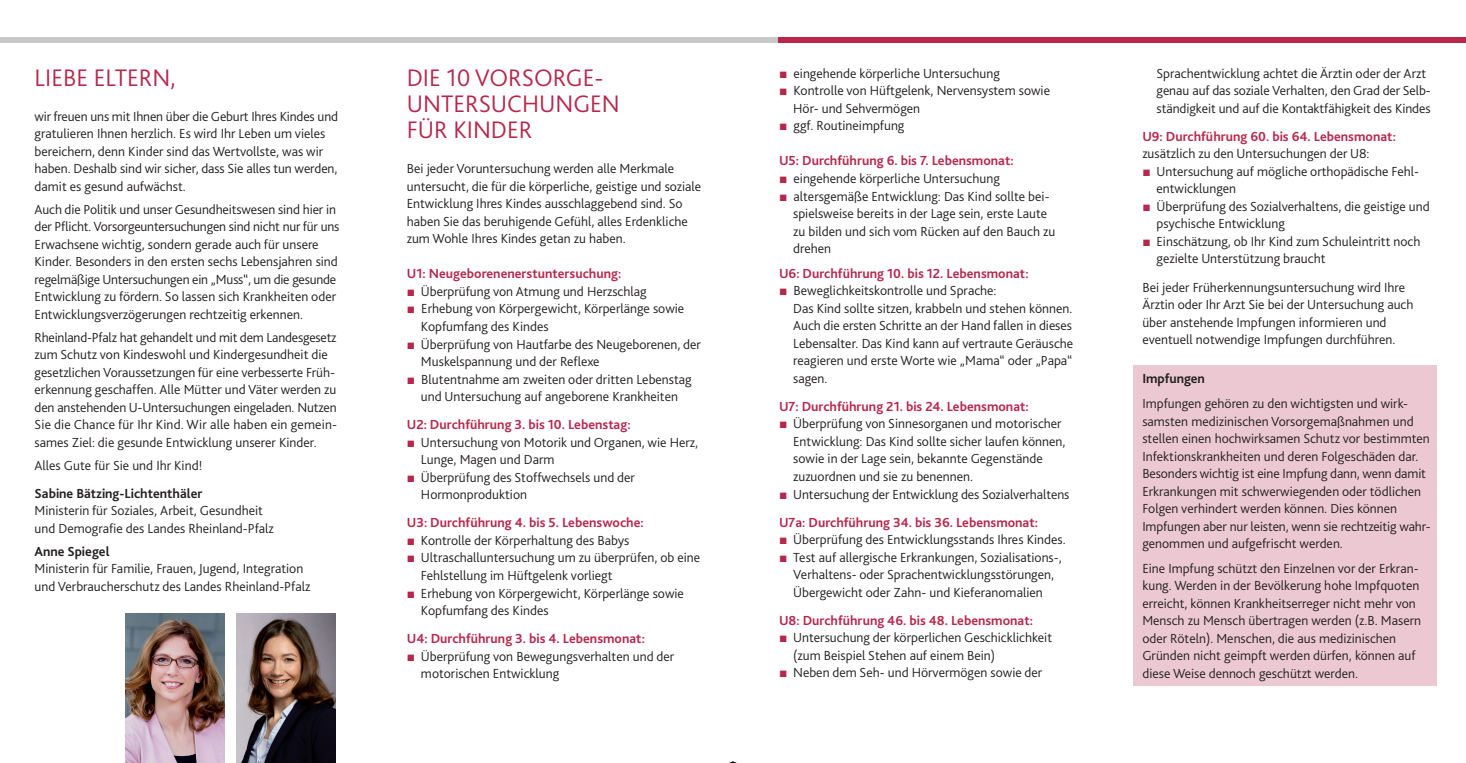
<style>
.page{position:relative;width:1466px;height:763px;background:#fff}
.page>*{position:absolute;margin:0;border:0;box-sizing:border-box;transform-origin:0 0}
.t1{font:300 25px/26.2px "Bliss 2";color:#b6274b}
.t2{font:300 13.75px/17.5px "Bliss 2";color:#231f20}
.t3{font:700 13.75px "Bliss 2";color:#b6274b}
.t4{font:700 13.75px "Bliss 2";color:#231f20}
.s1{font-family:"Arial";font-weight:400;color:#b6274b}
.s2{font-weight:700;color:#b6274b}
</style>
<div class="page">
<div style="left:0;top:37px;width:778px;height:5px;background:#c7c8ca"></div>
<div style="left:778px;top:37px;width:687px;height:5px;background:#b6274b"></div>
<img style="left:237px;top:613px;width:99px;height:149px">
<img style="left:125px;top:613px;width:100px;height:149px">
<div style="left:1133px;top:365px;width:303px;height:320px;background:#ecc9d2"></div>
<h1 class="t1" style="left:35px;top:64px;width:143px">LIEBE ELTERN,</h1>
<p class="t2" style="left:35px;top:107px;width:305px">wir freuen uns mit Ihnen über die Geburt Ihres Kindes und gratulieren Ihnen herzlich. Es wird Ihr Leben um vieles bereichern, denn Kinder sind das Wertvollste, was wir haben. Deshalb sind wir sicher, dass Sie alles tun werden, damit es gesund aufwächst.</p>
<p class="t2" style="left:35px;top:200px;width:306px">Auch die Politik und unser Gesundheitswesen sind hier in der Pflicht. Vorsorgeuntersuchungen sind nicht nur für uns Erwachsene wichtig, sondern gerade auch für unsere Kinder. Besonders in den ersten sechs Lebensjahren sind regelmäßige Untersuchungen ein „Muss“, um die gesunde Entwicklung zu fördern. So lassen sich Krankheiten oder Entwicklungsverzögerungen rechtzeitig erkennen.</p>
<p class="t2" style="left:35px;top:328px;width:304px">Rheinland-Pfalz hat gehandelt und mit dem Landesgesetz zum Schutz von Kindeswohl und Kindergesundheit die gesetzlichen Voraussetzungen für eine verbesserte Früh&shy;erkennung geschaffen. Alle Mütter und Väter werden zu den anstehenden U-Untersuchungen eingeladen. Nutzen Sie die Chance für Ihr Kind. Wir alle haben ein gemein&shy;sames Ziel: die gesunde Entwicklung unserer Kinder.</p>
<p class="t2" style="left:35px;top:455px;width:169px">Alles Gute für Sie und Ihr Kind!</p>
<p class="t4" style="left:35px;top:484px;width:169px">Sabine Bätzing-Lichtenthäler</p>
<p class="t2" style="left:35px;top:501px;width:241px">Ministerin für Soziales, Arbeit, Gesundheit und Demografie des Landes Rheinland-Pfalz</p>
<p class="t4" style="left:35px;top:542px;width:77px">Anne Spiegel</p>
<p class="t2" style="left:35px;top:559px;width:277px">Ministerin für Familie, Frauen, Jugend, Integration und Verbraucherschutz des Landes Rheinland-Pfalz</p>
<h1 class="t1" style="left:407px;top:64px;width:214px">DIE 10 VORSORGE-<br>UNTERSUCHUNGEN<br>FÜR KINDER</h1>
<p class="t2" style="left:407px;top:159px;width:296px">Bei jeder Voruntersuchung werden alle Merkmale untersucht, die für die körperliche, geistige und soziale Entwicklung Ihres Kindes ausschlaggebend sind. So haben Sie das beruhigende Gefühl, alles Erdenkliche zum Wohle Ihres Kindes getan zu haben.</p>
<p class="t3" style="left:407px;top:265px;width:216px">U1: Neugeborenenerstuntersuchung:</p>
<p class="t2" style="left:407px;top:282px;width:241px"><span class="s1">■</span> Überprüfung von Atmung und Herzschlag</p>
<p class="t2" style="left:421px;top:299px;width:265px;text-indent:-14px"><span class="s1">■</span> Erhebung von Körpergewicht, Körperlänge sowie<br>Kopfumfang des Kindes</p>
<p class="t2" style="left:421px;top:335px;width:281px;text-indent:-14px"><span class="s1">■</span> Überprüfung von Hautfarbe des Neugeborenen, der<br>Muskelspannung und der Reflexe</p>
<p class="t2" style="left:407px;top:370px;width:286px;text-align:center"><span class="s1">■</span> Blutentnahme am zweiten oder dritten Lebenstag und Untersuchung auf angeborene Krankheiten</p>
<p class="t3" style="left:407px;top:416px;width:225px">U2: Durchführung 3. bis 10. Lebenstag:</p>
<p class="t2" style="left:421px;top:433px;width:279px;text-indent:-14px"><span class="s1">■</span> Untersuchung von Motorik und Organen, wie Herz,<br>Lunge, Magen und Darm</p>
<p class="t2" style="left:421px;top:468px;width:215px;text-indent:-14px"><span class="s1">■</span> Überprüfung des Stoffwechsels und der<br>Hormonproduktion</p>
<p class="t3" style="left:407px;top:514px;width:238px">U3: Durchführung 4. bis 5. Lebenswoche:</p>
<p class="t2" style="left:407px;top:531px;width:224px"><span class="s1">■</span> Kontrolle der Körperhaltung des Babys</p>
<p class="t2" style="left:421px;top:548px;width:281px;text-indent:-14px"><span class="s1">■</span> Ultraschalluntersuchung um zu überprüfen, ob eine<br>Fehlstellung im Hüftgelenk vorliegt</p>
<p class="t2" style="left:421px;top:583px;width:264px;text-indent:-14px"><span class="s1">■</span> Erhebung von Körpergewicht, Körperlänge sowie<br>Kopfumfang des Kindes</p>
<p class="t3" style="left:407px;top:629px;width:240px">U4: Durchführung 3. bis 4. Lebensmonat:</p>
<p class="t2" style="left:421px;top:646px;width:255px;text-indent:-14px"><span class="s1">■</span> Überprüfung von Bewegungsverhalten und der motorischen Entwicklung</p>
<p class="t2" style="left:779px;top:64px;width:222px"><span class="s1">■</span> eingehende körperliche Untersuchung</p>
<p class="t2" style="left:793px;top:81px;width:258px;text-indent:-14px"><span class="s1">■</span> Kontrolle von Hüftgelenk, Nervensystem sowie<br>Hör- und Sehvermögen</p>
<p class="t2" style="left:779px;top:116px;width:127px"><span class="s1">■</span> ggf. Routineimpfung</p>
<p class="t3" style="left:779px;top:152px;width:236px">U5: Durchführung 6. bis 7. Lebensmonat:</p>
<p class="t2" style="left:779px;top:169px;width:222px"><span class="s1">■</span> eingehende körperliche Untersuchung</p>
<p class="t2" style="left:793px;top:187px;width:264px;text-indent:-14px"><span class="s1">■</span> altersgemäße Entwicklung: Das Kind sollte bei&shy;spielsweise bereits in der Lage sein, erste Laute zu bilden und sich vom Rücken auf den Bauch zu drehen</p>
<p class="t3" style="left:779px;top:264px;width:251px">U6: Durchführung 10. bis 12. Lebensmonat:</p>
<p class="t2" style="left:793px;top:281px;width:281px;text-indent:-14px"><span class="s1">■</span> Beweglichkeitskontrolle und Sprache:<br>Das Kind sollte sitzen, krabbeln und stehen können.<br>Auch die ersten Schritte an der Hand fallen in dieses Lebensalter. Das Kind kann auf vertraute Geräusche reagieren und erste Worte wie „Mama“ oder „Papa“ sagen.</p>
<p class="t3" style="left:779px;top:397px;width:251px">U7: Durchführung 21. bis 24. Lebensmonat:</p>
<p class="t2" style="left:793px;top:414px;width:274px;text-indent:-14px"><span class="s1">■</span> Überprüfung von Sinnesorganen und motorischer Entwicklung: Das Kind sollte sicher laufen können, sowie in der Lage sein, bekannte Gegenstände zuzuordnen und sie zu benennen.</p>
<p class="t2" style="left:779px;top:479px;width:292px;line-height:28.1px"><span class="s1">■</span> Untersuchung der Entwicklung des Sozialverhaltens<br><span class="s2">U7a: Durchführung 34. bis 36. Lebensmonat:</span></p>
<p class="t2" style="left:779px;top:530px;width:288px"><span class="s1">■</span> Überprüfung des Entwicklungsstands Ihres Kindes.</p>
<p class="t2" style="left:779px;top:547px;width:284px;text-align:center"><span class="s1">■</span> Test auf allergische Erkrankungen, Sozialisations-,<br>Verhaltens- oder Sprachentwicklungsstörungen,<br>Übergewicht oder Zahn- und Kieferanomalien</p>
<p class="t3" style="left:779px;top:611px;width:256px">U8: Durchführung 46. bis 48. Lebensmonat:</p>
<p class="t2" style="left:793px;top:628px;width:260px;text-indent:-14px"><span class="s1">■</span> Untersuchung der körperlichen Geschicklichkeit (zum Beispiel Stehen auf einem Bein)</p>
<p class="t2" style="left:779px;top:663px;width:265px"><span class="s1">■</span> Neben dem Seh- und Hörvermögen sowie der</p>
<p class="t2" style="left:1156px;top:64px;width:276px">Sprachentwicklung achtet die Ärztin oder der Arzt genau auf das soziale Verhalten, den Grad der Selb&shy;ständigkeit und auf die Kontaktfähigkeit des Kindes</p>
<p class="t3" style="left:1142px;top:127px;width:255px">U9: Durchführung 60. bis 64. Lebensmonat:</p>
<p class="t2" style="left:1142px;top:144px;width:229px">zusätzlich zu den Untersuchungen der U8:</p>
<p class="t2" style="left:1156px;top:162px;width:264px;text-indent:-14px"><span class="s1">■</span> Untersuchung auf mögliche orthopädische Fehl&shy;entwicklungen</p>
<p class="t2" style="left:1156px;top:197px;width:275px;text-indent:-14px"><span class="s1">■</span> Überprüfung des Sozialverhaltens, die geistige und psychische Entwicklung</p>
<p class="t2" style="left:1156px;top:232px;width:265px;text-indent:-14px"><span class="s1">■</span> Einschätzung, ob Ihr Kind zum Schuleintritt noch gezielte Unterstützung braucht</p>
<p class="t2" style="left:1142px;top:278px;width:272px">Bei jeder Früherkennungsuntersuchung wird Ihre Ärztin oder Ihr Arzt Sie bei der Untersuchung auch über anstehende Impfungen informieren und eventuell notwendige Impfungen durchführen.</p>
<p class="t4" style="left:1142px;top:370px;width:64px">Impfungen</p>
<p class="t2" style="left:1142px;top:394px;width:290px">Impfungen gehören zu den wichtigsten und wirk&shy;samsten medizinischen Vorsorgemaßnahmen und stellen einen hochwirksamen Schutz vor bestimmten Infektionskrankheiten und deren Folgeschäden dar.<br>Besonders wichtig ist eine Impfung dann, wenn damit Erkrankungen mit schwerwiegenden oder tödlichen Folgen verhindert werden können. Dies können Impfungen aber nur leisten, wenn sie rechtzeitig wahr&shy;genommen und aufgefrischt werden.</p>
<p class="t2" style="left:1142px;top:559px;width:280px">Eine Impfung schützt den Einzelnen vor der Erkran&shy;kung. Werden in der Bevölkerung hohe Impfquoten erreicht, können Krankheitserreger nicht mehr von Mensch zu Mensch übertragen werden (z.B. Masern oder Röteln). Menschen, die aus medizinischen Gründen nicht geimpft werden dürfen, können auf diese Weise dennoch geschützt werden.</p>
</div>
